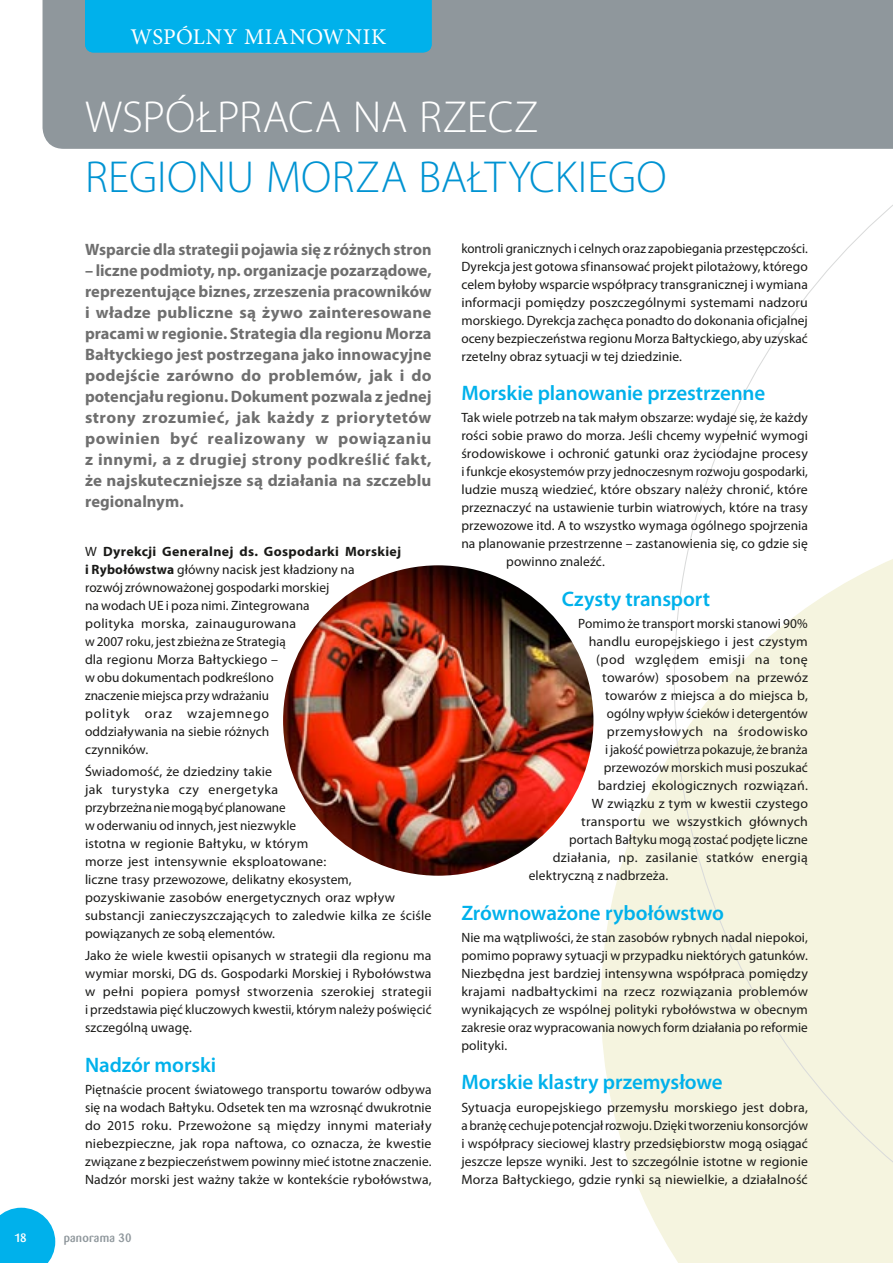
<style>
.page{position:relative;width:893px;height:1263px;background:#fff}
.page>*{position:absolute;margin:0;border:0;box-sizing:border-box;transform-origin:0 0}
.t1{font:300 45px "Myriad Pro";letter-spacing:.005em;color:#0093d2}
.t2{font:300 45px "Myriad Pro";color:#fff}
.t3{font:22.5px "Minion Pro";letter-spacing:.025em;color:#fff}
.t4{font:600 21px "Myriad Pro";letter-spacing:-.005em;color:#00b1eb}
.t5{font:700 16.5px/21px "Myriad Pro";color:#6f6f6f;text-align:justify}
.t6{font:13.5px/18px "Myriad Pro";letter-spacing:.005em;color:#1a1a18;text-align:justify}
.t7{font:13.5px "Myriad Pro";letter-spacing:.03em;color:#1a1a18}
.t8{font:13.5px "Myriad Pro";letter-spacing:.035em;color:#1a1a18}
.t9{font:500 12px "Barmeno";letter-spacing:.02em;color:#8f979c}
.t10{font:500 12px "Barmeno";color:#fff}
.s1{font-weight:700}
</style>
<div class="page">
<svg style="left:601px;top:749px;width:73px;height:507px;fill:#f5f4df"></svg>
<div style="left:43px;top:0;width:849px;height:149px;background:#8f979c"></div>
<svg style="left:892px;top:0;width:1px;height:53px"></svg>
<svg style="left:674px;top:53px;width:219px;height:1210px"></svg>
<svg style="left:0;top:1208px;width:55px;height:55px"></svg>
<div style="left:85px;top:0;width:347px;height:52px;background:#00b1eb"></div>
<img style="left:282px;top:564px;width:312px;height:313px;border-radius:156px">
<h2 class="t3" style="left:131px;top:22px;width:257px">WSPÓLNY MIANOWNIK</h2>
<h2 class="t3" style="left:146px;top:22px;width:74px">!!! CHAPTER</h2>
<h2 class="t3" style="left:283px;top:22px;width:89px">TITLE !!!</h2>
<h1 class="t2" style="left:85px;top:92px;width:455px">WSPÓŁPRACA NA RZECZ</h1>
<h1 class="t1" style="left:85px;top:152px;width:583px">REGIONU MORZA BAŁTYCKIEGO</h1>
<p class="t5" style="left:85px;top:238px;width:348px">Wsparcie dla strategii pojawia się z różnych stron</p>
<p class="t5" style="left:85px;top:259px;width:348px">– liczne podmioty, np. organizacje pozarządowe, reprezentujące biznes, zrzeszenia pracowników i władze publiczne są żywo zainteresowane pracami w regionie. Strategia dla regionu Morza Bałtyckiego jest postrzegana jako innowacyjne podejście zarówno do problemów, jak i do potencjału regionu. Dokument pozwala z jednej strony zrozumieć, jak każdy z priorytetów powinien być realizowany w powiązaniu z innymi, a z drugiej strony podkreślić fakt, że najskuteczniejsze są działania na szczeblu regionalnym.</p>
<p class="t6" style="left:85px;top:542px;width:318px;text-align:left">W <span class="s1">Dyrekcji Generalnej ds. Gospodarki Morskiej i Rybołówstwa</span> główny nacisk jest kładziony na<br>rozwój zrównoważonej gospodarki morskiej<br>na wodach UE i poza nimi. Zintegrowana<br>polityka morska, zainaugurowana<br>w 2007 roku, jest zbieżna ze Strategią<br>dla regionu Morza Bałtyckiego –<br>w obu dokumentach podkreślono<br>znaczenie miejsca przy wdrażaniu<br>polityk oraz wzajemnego<br>oddziaływania na siebie różnych<br>czynników.</p>
<p class="t6" style="left:85px;top:762px;width:348px;text-align:left">Świadomość, że dziedziny takie<br>jak turystyka czy energetyka<br>przybrzeżna nie mogą być planowane<br>w oderwaniu od innych, jest niezwykle<br>istotna w regionie Bałtyku, w którym<br>morze jest intensywnie eksploatowane:<br>liczne trasy przewozowe, delikatny ekosystem, pozyskiwanie zasobów energetycznych oraz wpływ substancji zanieczyszczających to zaledwie kilka ze ściśle powiązanych ze sobą elementów.</p>
<p class="t6" style="left:85px;top:946px;width:348px">Jako że wiele kwestii opisanych w strategii dla regionu ma wymiar morski, DG ds. Gospodarki Morskiej i Rybołówstwa w pełni popiera pomysł stworzenia szerokiej strategii i przedstawia pięć kluczowych kwestii, którym należy poświęcić szczególną uwagę.</p>
<h3 class="t4" style="left:85px;top:1051px;width:133px">Nadzór morski</h3>
<p class="t6" style="left:85px;top:1080px;width:348px">Piętnaście procent światowego transportu towarów odbywa się na wodach Bałtyku. Odsetek ten ma wzrosnąć dwukrotnie do 2015 roku. Przewożone są między innymi materiały niebezpieczne, jak ropa naftowa, co oznacza, że kwestie związane z bezpieczeństwem powinny mieć istotne znaczenie.<br>Nadzór morski jest ważny także w kontekście rybołówstwa,</p>
<p class="t10" style="left:15px;top:1231px;width:14px">18</p>
<p class="t9" style="left:64px;top:1230px;width:69px">panorama 30</p>
<p class="t6" style="left:461px;top:239px;width:348px">kontroli granicznych i celnych oraz zapobiegania przestępczości.<br>Dyrekcja jest gotowa sfinansować projekt pilotażowy, którego celem byłoby wsparcie współpracy transgranicznej i wymiana informacji pomiędzy poszczególnymi systemami nadzoru morskiego. Dyrekcja zachęca ponadto do dokonania oficjalnej oceny bezpieczeństwa regionu Morza Bałtyckiego, aby uzyskać rzetelny obraz sytuacji w tej dziedzinie.</p>
<h3 class="t4" style="left:461px;top:380px;width:305px">Morskie planowanie przestrzenne</h3>
<p class="t6" style="left:461px;top:409px;width:348px">Tak wiele potrzeb na tak małym obszarze: wydaje się, że każdy</p>
<p class="t6" style="left:461px;top:427px;width:348px">rości sobie prawo do morza. Jeśli chcemy wypełnić wymogi</p>
<p class="t6" style="left:461px;top:445px;width:348px">środowiskowe i ochronić gatunki oraz życiodajne procesy</p>
<p class="t6" style="left:461px;top:463px;width:348px">i funkcje ekosystemów przy jednoczesnym rozwoju gospodarki,</p>
<p class="t6" style="left:461px;top:481px;width:348px">ludzie muszą wiedzieć, które obszary należy chronić, które</p>
<p class="t6" style="left:461px;top:499px;width:348px">przeznaczyć na ustawienie turbin wiatrowych, które na trasy</p>
<p class="t6" style="left:461px;top:517px;width:348px">przewozowe itd. A to wszystko wymaga ogólnego spojrzenia</p>
<p class="t6" style="left:461px;top:534px;width:348px">na planowanie przestrzenne – zastanowienia się, co gdzie się</p>
<p class="t6" style="left:506px;top:552px;width:100px">powinno znaleźć.</p>
<h3 class="t4" style="left:562px;top:585px;width:150px">Czysty transport</h3>
<p class="t6" style="left:578px;top:614px;width:231px">Pomimo że transport morski stanowi 90%</p>
<p class="t6" style="left:589px;top:632px;width:221px">handlu europejskiego i jest czystym</p>
<p class="t8" style="left:596px;top:651px;width:213px">(pod względem emisji na tonę</p>
<p class="t6" style="left:602px;top:668px;width:207px">towarów) sposobem na przewóz</p>
<p class="t6" style="left:605px;top:686px;width:204px">towarów z miejsca a do miejsca b,</p>
<p class="t6" style="left:607px;top:704px;width:203px">ogólny wpływ ścieków i detergentów</p>
<p class="t7" style="left:607px;top:723px;width:203px">przemysłowych na środowisko</p>
<p class="t6" style="left:605px;top:740px;width:204px">i jakość powietrza pokazuje, że branża</p>
<p class="t6" style="left:604px;top:758px;width:206px">przewozów morskich musi poszukać</p>
<p class="t6" style="left:598px;top:776px;width:212px">bardziej ekologicznych rozwiązań.</p>
<p class="t6" style="left:592px;top:794px;width:218px">W związku z tym w kwestii czystego</p>
<p class="t6" style="left:581px;top:812px;width:228px">transportu we wszystkich głównych</p>
<p class="t6" style="left:569px;top:830px;width:240px">portach Bałtyku mogą zostać podjęte liczne</p>
<p class="t6" style="left:553px;top:848px;width:257px">działania, np. zasilanie statków energią</p>
<p class="t6" style="left:529px;top:866px;width:141px">elektryczną z nadbrzeża.</p>
<h3 class="t4" style="left:461px;top:899px;width:264px">Zrównoważone rybołówstwo</h3>
<p class="t6" style="left:461px;top:928px;width:348px">Nie ma wątpliwości, że stan zasobów rybnych nadal niepokoi, pomimo poprawy sytuacji w przypadku niektórych gatunków.<br>Niezbędna jest bardziej intensywna współpraca pomiędzy krajami nadbałtyckimi na rzecz rozwiązania problemów wynikających ze wspólnej polityki rybołówstwa w obecnym zakresie oraz wypracowania nowych form działania po reformie polityki.</p>
<h3 class="t4" style="left:461px;top:1069px;width:263px">Morskie klastry przemysłowe</h3>
<p class="t6" style="left:461px;top:1098px;width:348px">Sytuacja europejskiego przemysłu morskiego jest dobra, a branżę cechuje potencjał rozwoju. Dzięki tworzeniu konsorcjów i współpracy sieciowej klastry przedsiębiorstw mogą osiągać jeszcze lepsze wyniki. Jest to szczególnie istotne w regionie Morza Bałtyckiego, gdzie rynki są niewielkie, a działalność</p>
</div>
